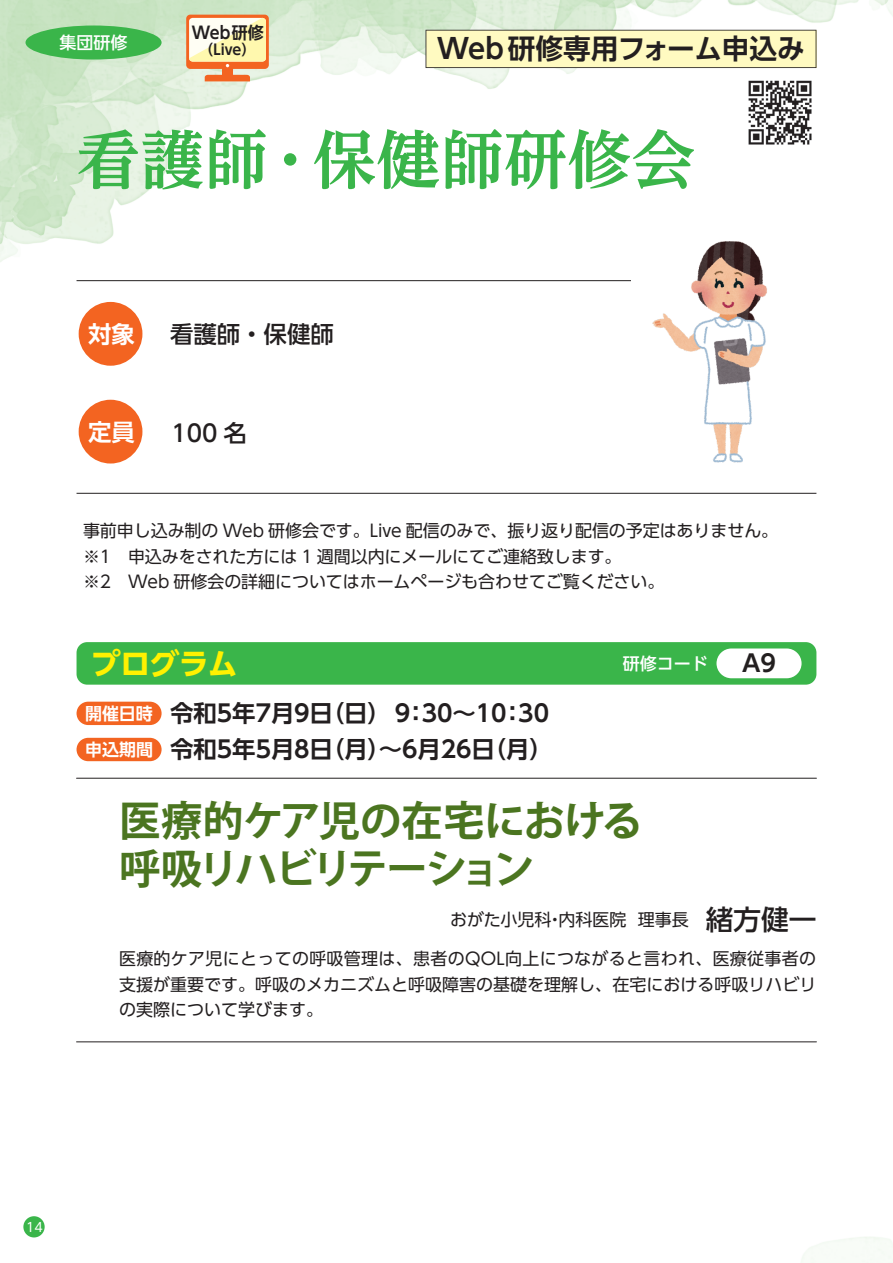
<style>
.page{position:relative;width:893px;height:1263px;background:#fff}
.page>*{position:absolute;margin:0;border:0;box-sizing:border-box;transform-origin:0 0}
.t1{font:700 63.75px "UD Reimin Pro";color:#3ab54a}
.t2{font:700 41.4px/47.8px "Koz Go Pro";letter-spacing:-.045em;color:#4b7520}
.t3{font:700 29.7px "UD Shin Go Pro";letter-spacing:-.02em;color:#fff101}
.t4{font:700 27.6px "UD Shin Go Pro De";color:#231f20}
.t5{font:700 23.4px/36.2px "UD Shin Go Pro De";color:#231f20}
.t6{font:500 23.4px "UD Shin Go Pro";color:#231f20}
.t7{font:700 23.4px "UD Shin Go Pro De";color:#fff}
.t8{font:16.95px/25.5px "UD Shin Go Pro";letter-spacing:-.005em;color:#231f20;text-align:justify}
.t9{font:500 16.95px "UD Shin Go Pro";color:#fff}
.t10{font:700 16.95px "UD Shin Go Pro De";color:#fff}
.t11{font:700 16.8px "UD Shin Go Pro De";color:#231f20;scale:.95 1}
.t12{font:700 14.4px "UD Shin Go Pro De";color:#231f20}
.t13{font:12.75px "UD Shin Go Pro";color:#fff}
.s1{font-weight:500;font-size:27.6px}
</style>
<div class="page">
<img style="left:0;top:0;width:893px;height:352px">
<div style="left:26px;top:26px;width:136px;height:34px;background:#3ab54a;border-radius:50%"></div>
<hr style="left:77px;top:493px;width:739px;height:1px;background:#231f20">
<hr style="left:77px;top:280px;width:739px;height:1px;background:#231f20">
<div style="left:77px;top:738px;width:85px;height:23px;background:#f36421;border-radius:12px"></div>
<div style="left:77px;top:702px;width:85px;height:23px;background:#f36421;border-radius:12px"></div>
<hr style="left:77px;top:1041px;width:739px;height:1px;background:#231f20">
<hr style="left:77px;top:778px;width:739px;height:1px;background:#231f20">
<div style="left:77px;top:642px;width:739px;height:43px;background:#3ab54a;border-radius:11px"></div>
<div style="left:716px;top:648px;width:85px;height:30px;background:#fff;border-radius:15px"></div>
<div style="left:79px;top:400px;width:63px;height:63px;background:#f36421;border-radius:50%"></div>
<div style="left:79px;top:302px;width:63px;height:64px;background:#f36421;border-radius:50%"></div>
<div style="left:426px;top:30px;width:390px;height:38px;background:#fffac1"></div>
<div style="left:222px;top:66px;width:11px;height:13px;background:#f36421"></div>
<div style="left:186px;top:15px;width:83px;height:54px;background:linear-gradient(to right,#f36b2b,#f36c2c);border-radius:4px"></div>
<svg style="left:189px;top:18px;width:77px;height:49px"></svg>
<svg style="left:205px;top:75px;width:45px;height:6px"></svg>
<img style="left:742px;top:74px;width:76px;height:76px">
<img style="left:631px;top:235px;width:168px;height:228px">
<div style="left:778px;top:269px;width:42px;height:24px;background:#fff"></div>
<div style="left:23px;top:1216px;width:22px;height:21px;background:#3ab54a;border-radius:50%"></div>
<p class="t9" style="left:60px;top:29px;width:70px">集団研修</p>
<p class="t11" style="left:192px;top:19px;width:77px">Web研修</p>
<p class="t12" style="left:199px;top:38px;width:58px">（Live）</p>
<h3 class="t4" style="left:437px;top:26px;width:369px">Web研修専用フォーム申込み</h3>
<h1 class="t1" style="left:77px;top:108px;width:620px">看護師・保健師研修会</h1>
<h3 class="t7" style="left:88px;top:315px;width:48px">対象</h3>
<h3 class="t7" style="left:88px;top:413px;width:48px">定員</h3>
<h3 class="t6" style="left:170px;top:315px;width:165px">看護師・保健師</h3>
<h3 class="t6" style="left:172px;top:414px;width:77px">100 名</h3>
<p class="t8" style="left:83px;top:517px;width:697px;text-align:left">事前申し込み制の Web 研修会です。Live 配信のみで、振り返り配信の予定はありません。※1　申込みをされた方には 1 週間以内にメールにてご連絡致します。<br>※2　Web 研修会の詳細についてはホームページも合わせてご覧ください。</p>
<h3 class="t3" style="left:91px;top:639px;width:148px">プログラム</h3>
<p class="t9" style="left:623px;top:650px;width:87px">研修コード</p>
<h3 class="t5" style="left:742px;top:645px;width:35px">A9</h3>
<p class="t10" style="left:85px;top:700px;width:69px">開催日時</p>
<p class="t10" style="left:85px;top:736px;width:70px">申込期間</p>
<h3 class="t5" style="left:170px;top:695px;width:384px">令和5年7月9日（日） 9：30～10：30令和5年5月8日（月）～6月26日（月）</h3>
<h2 class="t2" style="left:119px;top:799px;width:525px">医療的ケア児の在宅における呼吸リハビリテーション</h2>
<p class="t8" style="left:450px;top:906px;width:368px">おがた小児科・内科医院 理事長 <span class="s1">緒方健一</span></p>
<p class="t8" style="left:119px;top:946px;width:699px">医療的ケア児にとっての呼吸管理は、患者のQOL向上につながると言われ、医療従事者の支援が重要です。呼吸のメカニズムと呼吸障害の基礎を理解し、在宅における呼吸リハビリの実際について学びます。</p>
<p class="t13" style="left:26px;top:1216px;width:18px">14</p>
</div>
